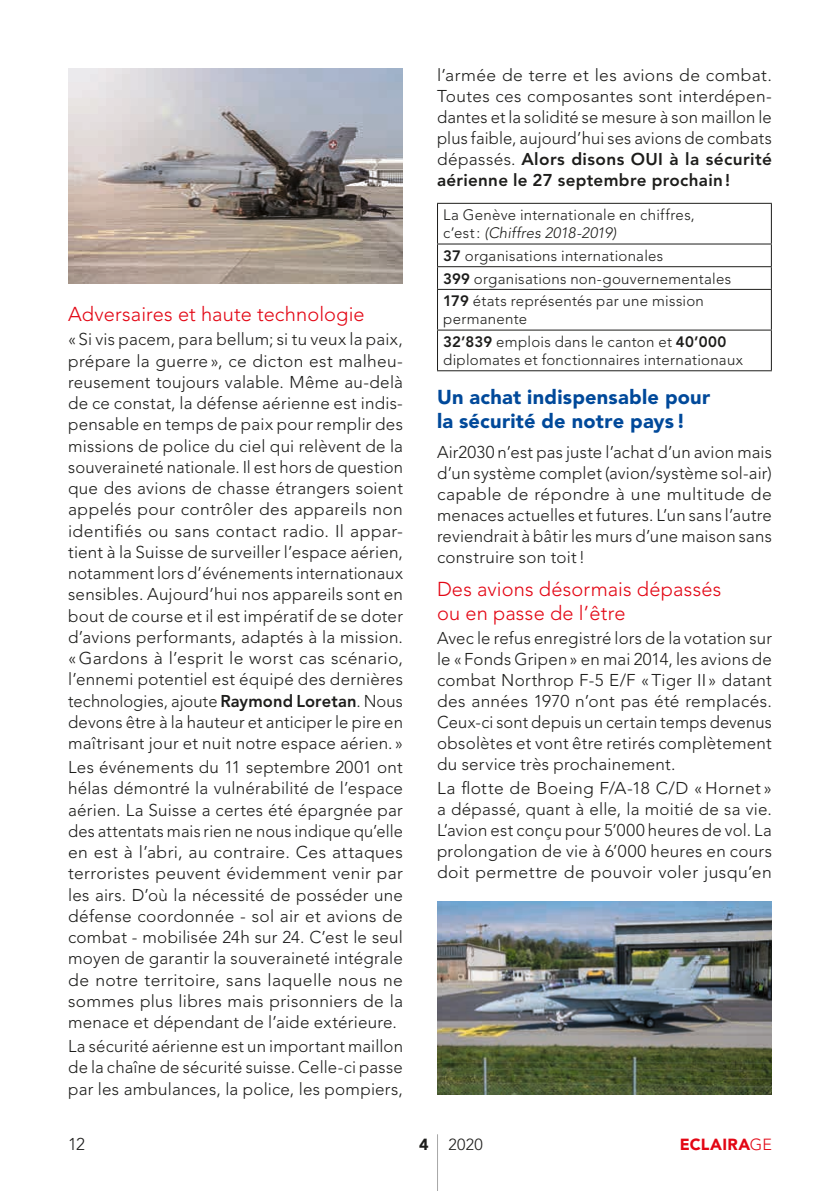
<style>
.page{position:relative;width:840px;height:1191px;background:#fff}
.page>*{position:absolute;margin:0;border:0;box-sizing:border-box;transform-origin:0 0}
.t1{font:300 20px/24px "Avenir LT Std";letter-spacing:.01em;color:#e30614}
.t2{font:900 20px/24px "Avenir LT Std";letter-spacing:.01em;color:#00499a}
.t3{font:300 17px/21.2px "Avenir LT Std";letter-spacing:.015em;color:#1d1d1b;text-align:justify}
.t4{font:900 16px "Avenir LT Std";letter-spacing:.015em;color:#e30614}
.t5{font:300 16px "Avenir LT Std";color:#1d1d1b}
.t6{font:900 16px "Avenir LT Std";color:#1d1d1b}
.t7{font:300 15px/22.6px "Avenir LT Std";letter-spacing:.02em;color:#1d1d1b}
.s1{font-weight:800}
.s2{font-style:italic}
.s3{font-weight:300}
</style>
<div class="page">
<hr style="left:437px;top:1134px;width:1px;height:57px;background:#a8a8a8">
<hr style="left:437px;top:203px;width:334px;height:1px;background:#1d1d1b">
<hr style="left:437px;top:243px;width:334px;height:1px;background:#1d1d1b">
<hr style="left:437px;top:266px;width:334px;height:1px;background:#1d1d1b">
<hr style="left:437px;top:289px;width:334px;height:1px;background:#1d1d1b">
<hr style="left:437px;top:329px;width:334px;height:1px;background:#1d1d1b">
<hr style="left:437px;top:370px;width:334px;height:1px;background:#1d1d1b">
<hr style="left:437px;top:204px;width:1px;height:39px;background:#1d1d1b">
<svg style="left:437px;top:244px;width:1px;height:45px"></svg>
<hr style="left:437px;top:290px;width:1px;height:39px;background:#1d1d1b">
<hr style="left:437px;top:330px;width:1px;height:40px;background:#1d1d1b">
<hr style="left:770px;top:204px;width:1px;height:39px;background:#1d1d1b">
<svg style="left:770px;top:244px;width:1px;height:45px"></svg>
<hr style="left:770px;top:290px;width:1px;height:39px;background:#1d1d1b">
<hr style="left:770px;top:330px;width:1px;height:40px;background:#1d1d1b">
<img style="left:68px;top:68px;width:335px;height:215px">
<img style="left:437px;top:901px;width:334px;height:193px">
<p class="t1" style="left:68px;top:302px;width:298px">Adversaires et haute technologie</p>
<p class="t3" style="left:68px;top:329px;width:336px">«Si vis pacem, para bellum; si tu veux la paix, prépare la guerre», ce dicton est malheu&shy;reusement toujours valable. Même au-delà de ce constat, la défense aérienne est indis&shy;pensable en temps de paix pour remplir des missions de police du ciel qui relèvent de la souveraineté nationale. Il est hors de question que des avions de chasse étrangers soient appelés pour contrôler des appareils non identifiés ou sans contact radio. Il appar&shy;tient à la Suisse de surveiller l’espace aérien, notamment lors d’événements internationaux sensibles. Aujourd’hui nos appareils sont en bout de course et il est impératif de se doter d’avions performants, adaptés à la mission. «Gardons à l’esprit le worst cas scénario, l’ennemi potentiel est équipé des dernières technologies, ajoute <span class="s1">Raymond Loretan</span>. Nous devons être à la hauteur et anticiper le pire en maîtrisant jour et nuit notre espace aérien.»</p>
<p class="t3" style="left:68px;top:756px;width:336px">Les événements du 11 septembre 2001 ont hélas démontré la vulnérabilité de l’espace aérien. La Suisse a certes été épargnée par des attentats mais rien ne nous indique qu’elle en est à l’abri, au contraire. Ces attaques terroristes peuvent évidemment venir par les airs. D’où la nécessité de posséder une défense coordonnée - sol air et avions de combat - mobilisée 24h sur 24. C’est le seul moyen de garantir la souveraineté intégrale de notre territoire, sans laquelle nous ne sommes plus libres mais prisonniers de la menace et dépendant de l’aide extérieure.</p>
<p class="t3" style="left:68px;top:1035px;width:336px">La sécurité aérienne est un important maillon de la chaîne de sécurité suisse. Celle-ci passe par les ambulances, la police, les pompiers,</p>
<p class="t3" style="left:437px;top:65px;width:336px">l’armée de terre et les avions de combat.<br>Toutes ces composantes sont interdépen&shy;dantes et la solidité se mesure à son maillon le plus faible, aujourd’hui ses avions de combats dépassés. <span class="s1">Alors disons OUI à la sécurité aérienne le 27 septembre prochain!</span></p>
<p class="t7" style="left:443px;top:206px;width:253px;line-height:18px">La Genève internationale en chiffres, c’est: <span class="s2">(Chiffres 2018-2019)</span></p>
<p class="t7" style="left:443px;top:245px;width:289px"><span class="s1">37</span> organisations internationales<br><span class="s1">399</span> organisations non-gouvernementales<br><span class="s1">179</span> états représentés par une mission</p>
<p class="t7" style="left:443px;top:308px;width:284px">permanente<br><span class="s1">32’839</span> emplois dans le canton et <span class="s1">40’000</span></p>
<p class="t7" style="left:443px;top:349px;width:301px">diplomates et fonctionnaires internationaux</p>
<p class="t2" style="left:437px;top:385px;width:274px">Un achat indispensable pour la sécurité de notre pays !</p>
<p class="t3" style="left:437px;top:442px;width:336px">Air2030 n’est pas juste l’achat d’un avion mais d’un système complet (avion/système sol-air) capable de répondre à une multitude de menaces actuelles et futures. L’un sans l’autre reviendrait à bâtir les murs d’une maison sans construire son toit!</p>
<p class="t1" style="left:437px;top:577px;width:286px">Des avions désormais dépassés ou en passe de l’être</p>
<p class="t3" style="left:437px;top:627px;width:336px">Avec le refus enregistré lors de la votation sur le «Fonds Gripen» en mai 2014, les avions de combat Northrop F-5 E/F «Tiger II » datant des années 1970 n’ont pas été remplacés.<br>Ceux-ci sont depuis un certain temps devenus obsolètes et vont être retirés complètement du service très prochainement.</p>
<p class="t3" style="left:437px;top:778px;width:336px">La flotte de Boeing F/A-18 C/D «Hornet » a dépassé, quant à elle, la moitié de sa vie.<br>L’avion est conçu pour 5’000 heures de vol. La prolongation de vie à 6’000 heures en cours doit permettre de pouvoir voler jusqu’en</p>
<p class="t3" style="left:68px;top:1133px;width:18px">12</p>
<p class="t6" style="left:419px;top:1134px;width:11px">4</p>
<p class="t5" style="left:448px;top:1135px;width:36px">2020</p>
<p class="t4" style="left:679px;top:1134px;width:93px">ECLAIRA<span class="s3">GE</span></p>
</div>
